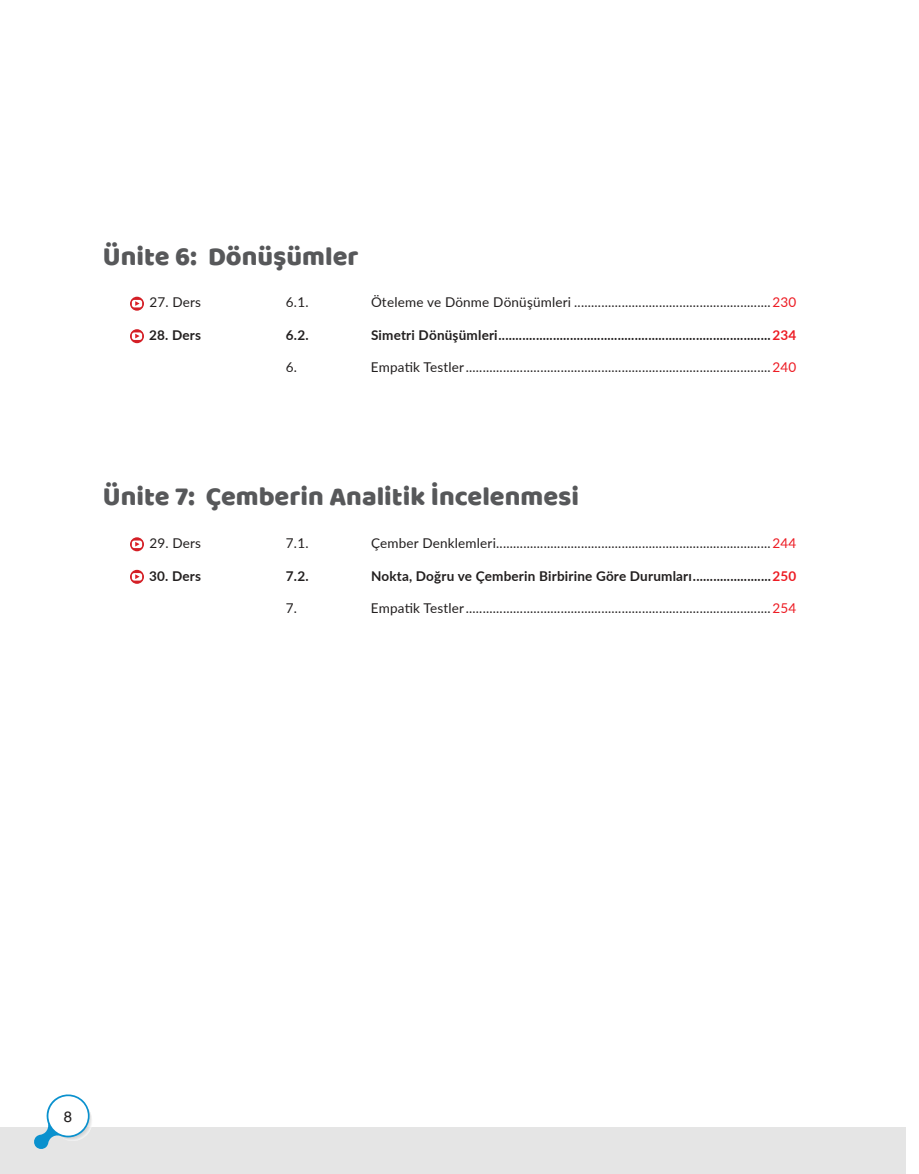
<style>
.page{position:relative;width:919px;height:1174px;background:#fff}
.page>*{position:absolute;margin:0;border:0;box-sizing:border-box;transform-origin:0 0}
.t1{font:27px "Baloo";color:#57585a}
.t2{font:15px "Helvetica";color:#221f1f}
.t3{font:13.5px "Lato";letter-spacing:.015em;color:#221f1f}
.t4{font:700 13.5px "Lato";letter-spacing:.015em;color:#221f1f}
.s1{color:#ed1c24}
</style>
<div class="page">
<div style="left:0;top:1127px;width:905px;height:47px;background:#e5e5e5"></div>
<svg style="left:34px;top:1094px;width:58px;height:55px"></svg>
<div style="left:48px;top:1096px;width:40px;height:39px;background:#fff;border-radius:50%"></div>
<svg style="left:129px;top:296px;width:16px;height:15px"></svg>
<div style="left:128px;top:295px;width:17px;height:17px;border:2px solid #fff;border-radius:50%"></div>
<div style="left:132px;top:300px;width:10px;height:7px;background:#fff;border-radius:3px"></div>
<svg style="left:135px;top:301px;width:4px;height:5px"></svg>
<svg style="left:129px;top:328px;width:16px;height:16px"></svg>
<div style="left:128px;top:328px;width:17px;height:17px;border:2px solid #fff;border-radius:50%"></div>
<div style="left:132px;top:332px;width:10px;height:8px;background:#fff;border-radius:3px"></div>
<svg style="left:135px;top:334px;width:4px;height:4px"></svg>
<svg style="left:129px;top:536px;width:16px;height:16px"></svg>
<div style="left:128px;top:536px;width:17px;height:17px;border:2px solid #fff;border-radius:50%"></div>
<div style="left:132px;top:540px;width:10px;height:8px;background:#fff;border-radius:3px"></div>
<svg style="left:135px;top:542px;width:4px;height:4px"></svg>
<svg style="left:129px;top:569px;width:16px;height:15px"></svg>
<div style="left:128px;top:568px;width:17px;height:17px;border:2px solid #fff;border-radius:50%"></div>
<div style="left:132px;top:573px;width:10px;height:7px;background:#fff;border-radius:3px"></div>
<svg style="left:135px;top:574px;width:4px;height:5px"></svg>
<h1 class="t1" style="left:103px;top:240px;width:257px">Ünite 6: Dönüşümler</h1>
<p class="t3" style="left:149px;top:293px;width:53px">27. Ders</p>
<p class="t3" style="left:286px;top:293px;width:24px">6.1.</p>
<p class="t3" style="left:371px;top:293px;width:427px">Öteleme ve Dönme Dönüşümleri ..........................................................<span class="s1">230</span></p>
<p class="t4" style="left:149px;top:325px;width:53px">28. Ders</p>
<p class="t4" style="left:286px;top:325px;width:24px">6.2.</p>
<p class="t4" style="left:371px;top:325px;width:427px">Simetri Dönüşümleri ................................................................................<span class="s1">234</span></p>
<p class="t3" style="left:286px;top:358px;width:13px">6.</p>
<p class="t3" style="left:371px;top:358px;width:427px">Empatik Testler ..........................................................................................<span class="s1">240</span></p>
<h1 class="t1" style="left:103px;top:480px;width:477px">Ünite 7: Çemberin Analitik İncelenmesi</h1>
<p class="t3" style="left:149px;top:533px;width:53px">29. Ders</p>
<p class="t3" style="left:286px;top:533px;width:24px">7.1.</p>
<p class="t3" style="left:371px;top:533px;width:427px">Çember Denklemleri .................................................................................<span class="s1">244</span></p>
<p class="t4" style="left:149px;top:565px;width:53px">30. Ders</p>
<p class="t4" style="left:286px;top:565px;width:24px">7.2.</p>
<p class="t4" style="left:371px;top:565px;width:427px">Nokta, Doğru ve Çemberin Birbirine Göre Durumları .......................<span class="s1">250</span></p>
<p class="t3" style="left:286px;top:598px;width:13px">7.</p>
<p class="t3" style="left:371px;top:598px;width:427px">Empatik Testler ..........................................................................................<span class="s1">254</span></p>
<p class="t2" style="left:64px;top:1107px;width:10px">8</p>
</div>
